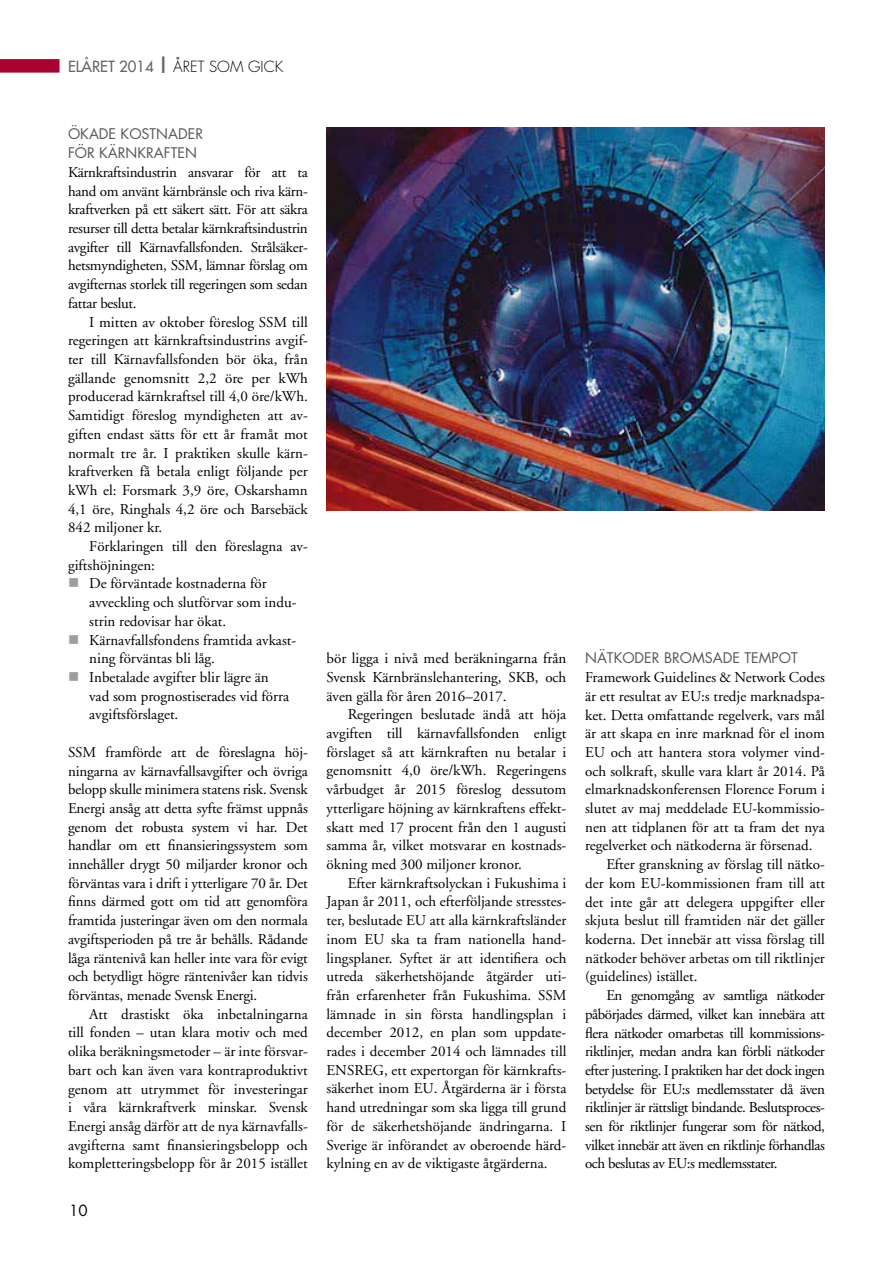
<style>
.page{position:relative;width:893px;height:1263px;background:#fff}
.page>*{position:absolute;margin:0;border:0;box-sizing:border-box;transform-origin:0 0}
.t1{font:15px/18.8px "Adobe Garamond";color:#000;text-align:justify}
.t2{font:15px "Adobe Garamond";letter-spacing:-.03em;color:#000}
.t3{font:300 15px "Futura";color:#000}
.t4{font:15px "Futura";color:#000}
.t5{font:14.25px/18.8px "Futura";color:#58585a}
.s1{font-weight:400;color:#646567}
.s2{font-weight:800;font-size:19.5px;color:#646567}
</style>
<div class="page">
<img style="left:327px;top:128px;width:498px;height:382px">
<div style="left:0;top:59px;width:60px;height:14px;background:#a90230"></div>
<p class="t3" style="left:68px;top:57px;width:217px"><span class="s1">ELÅRET 2014</span> <span class="s2">|</span> ÅRET SOM GICK</p>
<p class="t5" style="left:68px;top:125px;width:137px">ÖKADE KOSTNADER<br>FÖR KÄRNKRAFTEN</p>
<p class="t1" style="left:68px;top:163px;width:241px">Kärnkraftsindustrin ansvarar för att ta hand om använt kärnbränsle och riva kärn&shy;kraftverken på ett säkert sätt. För att säkra resurser till detta betalar kärnkraftsindustrin avgifter till Kärnavfallsfonden. Strålsäker&shy;hetsmyndigheten, SSM, lämnar förslag om avgifternas storlek till regeringen som sedan fattar beslut.</p>
<p class="t1" style="left:68px;top:313px;width:241px;text-indent:21px">I mitten av oktober föreslog SSM till regeringen att kärnkraftsindustrins avgif&shy;ter till Kärnavfallsfonden bör öka, från gällande genomsnitt 2,2 öre per kWh producerad kärnkraftsel till 4,0 öre/kWh.<br>Samtidigt föreslog myndigheten att av&shy;giften endast sätts för ett år framåt mot normalt tre år. I praktiken skulle kärn&shy;kraftverken få betala enligt följande per kWh el: Forsmark 3,9 öre, Oskarshamn 4,1 öre, Ringhals 4,2 öre och Barsebäck 842 miljoner kr.</p>
<p class="t1" style="left:89px;top:537px;width:220px">Förklaringen till den föreslagna av-</p>
<p class="t1" style="left:68px;top:556px;width:89px">giftshöjningen:</p>
<p class="t1" style="left:89px;top:575px;width:179px">De förväntade kostnaderna för</p>
<p class="t1" style="left:89px;top:593px;width:209px">avveckling och slutförvar som indu-</p>
<p class="t1" style="left:89px;top:612px;width:138px">strin redovisar har ökat.</p>
<p class="t1" style="left:89px;top:631px;width:208px">Kärnavfallsfondens framtida avkast-</p>
<p class="t1" style="left:89px;top:649px;width:127px">ning förväntas bli låg.</p>
<p class="t1" style="left:89px;top:668px;width:181px">Inbetalade avgifter blir lägre än</p>
<p class="t1" style="left:89px;top:687px;width:201px">vad som prognostiserades vid förra</p>
<p class="t1" style="left:89px;top:706px;width:91px">avgiftsförslaget.</p>
<p class="t1" style="left:68px;top:743px;width:241px">SSM framförde att de föreslagna höj&shy;ningarna av kärnavfallsavgifter och övriga belopp skulle minimera statens risk. Svensk Energi ansåg att detta syfte främst uppnås genom det robusta system vi har. Det handlar om ett finansieringssystem som innehåller drygt 50 miljarder kronor och förväntas vara i drift i ytterligare 70 år. Det finns därmed gott om tid att genomföra framtida justeringar även om den normala avgiftsperioden på tre år behålls. Rådande låga räntenivå kan heller inte vara för evigt och betydligt högre räntenivåer kan tidvis förväntas, menade Svensk Energi.</p>
<p class="t1" style="left:68px;top:1005px;width:241px;text-indent:21px">Att drastiskt öka inbetalningarna till fonden – utan klara motiv och med olika beräkningsmetoder – är inte försvar&shy;bart och kan även vara kontraproduktivt genom att utrymmet för investeringar i våra kärnkraftverk minskar. Svensk Energi ansåg därför att de nya kärnavfalls&shy;avgifterna samt finansieringsbelopp och kompletteringsbelopp för år 2015 istället</p>
<p class="t4" style="left:69px;top:1200px;width:20px">10</p>
<p class="t1" style="left:327px;top:649px;width:241px">bör ligga i nivå med beräkningarna från Svensk Kärnbränslehantering, SKB, och även gälla för åren 2016–2017.</p>
<p class="t1" style="left:327px;top:705px;width:241px;text-indent:21px">Regeringen beslutade ändå att höja avgiften till kärnavfallsfonden enligt förslaget så att kärnkraften nu betalar i genomsnitt 4,0 öre/kWh. Regeringens vårbudget år 2015 föreslog dessutom ytterligare höjning av kärnkraftens effekt&shy;skatt med 17 procent från den 1 augusti samma år, vilket motsvarar en kostnads&shy;ökning med 300 miljoner kronor.</p>
<p class="t1" style="left:327px;top:874px;width:241px;text-indent:21px">Efter kärnkraftsolyckan i Fukushima i Japan år 2011, och efterföljande stresstes&shy;ter, beslutade EU att alla kärnkraftsländer inom EU ska ta fram nationella hand&shy;lingsplaner. Syftet är att identifiera och utreda säkerhetshöjande åtgärder uti&shy;från erfarenheter från Fukushima. SSM lämnade in sin första handlingsplan i december 2012, en plan som uppdate&shy;rades i december 2014 och lämnades till ENSREG, ett expertorgan för kärnkrafts&shy;säkerhet inom EU. Åtgärderna är i första hand utredningar som ska ligga till grund för de säkerhetshöjande ändringarna. I Sverige är införandet av oberoende härd&shy;kylning en av de viktigaste åtgärderna.</p>
<p class="t5" style="left:585px;top:648px;width:214px">NÄTKODER BROMSADE TEMPOT</p>
<p class="t1" style="left:585px;top:668px;width:241px">Framework Guidelines &amp; Network Codes</p>
<p class="t1" style="left:585px;top:687px;width:241px">är ett resultat av EU:s tredje marknadspa-</p>
<p class="t1" style="left:585px;top:706px;width:241px">ket. Detta omfattande regelverk, vars mål</p>
<p class="t1" style="left:585px;top:724px;width:241px">är att skapa en inre marknad för el inom</p>
<p class="t1" style="left:585px;top:743px;width:241px">EU och att hantera stora volymer vind-</p>
<p class="t1" style="left:585px;top:762px;width:241px">och solkraft, skulle vara klart år 2014. På</p>
<p class="t1" style="left:585px;top:781px;width:241px">elmarknadskonferensen Florence Forum i</p>
<p class="t1" style="left:585px;top:799px;width:241px">slutet av maj meddelade EU-kommissio-</p>
<p class="t1" style="left:585px;top:818px;width:241px">nen att tidplanen för att ta fram det nya</p>
<p class="t1" style="left:585px;top:837px;width:229px">regelverket och nätkoderna är försenad.</p>
<p class="t1" style="left:606px;top:855px;width:220px">Efter granskning av förslag till nätko-</p>
<p class="t1" style="left:585px;top:874px;width:241px">der kom EU-kommissionen fram till att</p>
<p class="t1" style="left:585px;top:893px;width:241px">det inte går att delegera uppgifter eller</p>
<p class="t1" style="left:585px;top:911px;width:241px">skjuta beslut till framtiden när det gäller</p>
<p class="t1" style="left:585px;top:930px;width:241px">koderna. Det innebär att vissa förslag till</p>
<p class="t1" style="left:585px;top:949px;width:241px">nätkoder behöver arbetas om till riktlinjer</p>
<p class="t1" style="left:585px;top:968px;width:114px">(guidelines) istället.</p>
<p class="t2" style="left:606px;top:987px;width:220px">En genomgång av samtliga nätkoder</p>
<p class="t2" style="left:585px;top:1006px;width:241px">påbörjades därmed, vilket kan innebära att</p>
<p class="t2" style="left:585px;top:1025px;width:241px">flera nätkoder omarbetas till kommissions-</p>
<p class="t2" style="left:585px;top:1043px;width:241px">riktlinjer, medan andra kan förbli nätkoder</p>
<p class="t2" style="left:585px;top:1062px;width:241px">efter justering. I praktiken har det dock ingen</p>
<p class="t2" style="left:585px;top:1081px;width:241px">betydelse för EU:s medlemsstater då även</p>
<p class="t2" style="left:585px;top:1099px;width:241px">riktlinjer är rättsligt bindande. Beslutsproces-</p>
<p class="t2" style="left:585px;top:1118px;width:241px">sen för riktlinjer fungerar som för nätkod,</p>
<p class="t2" style="left:585px;top:1137px;width:241px">vilket innebär att även en riktlinje förhandlas</p>
<p class="t2" style="left:585px;top:1156px;width:194px">och beslutas av EU:s medlemsstater.</p>
</div>
